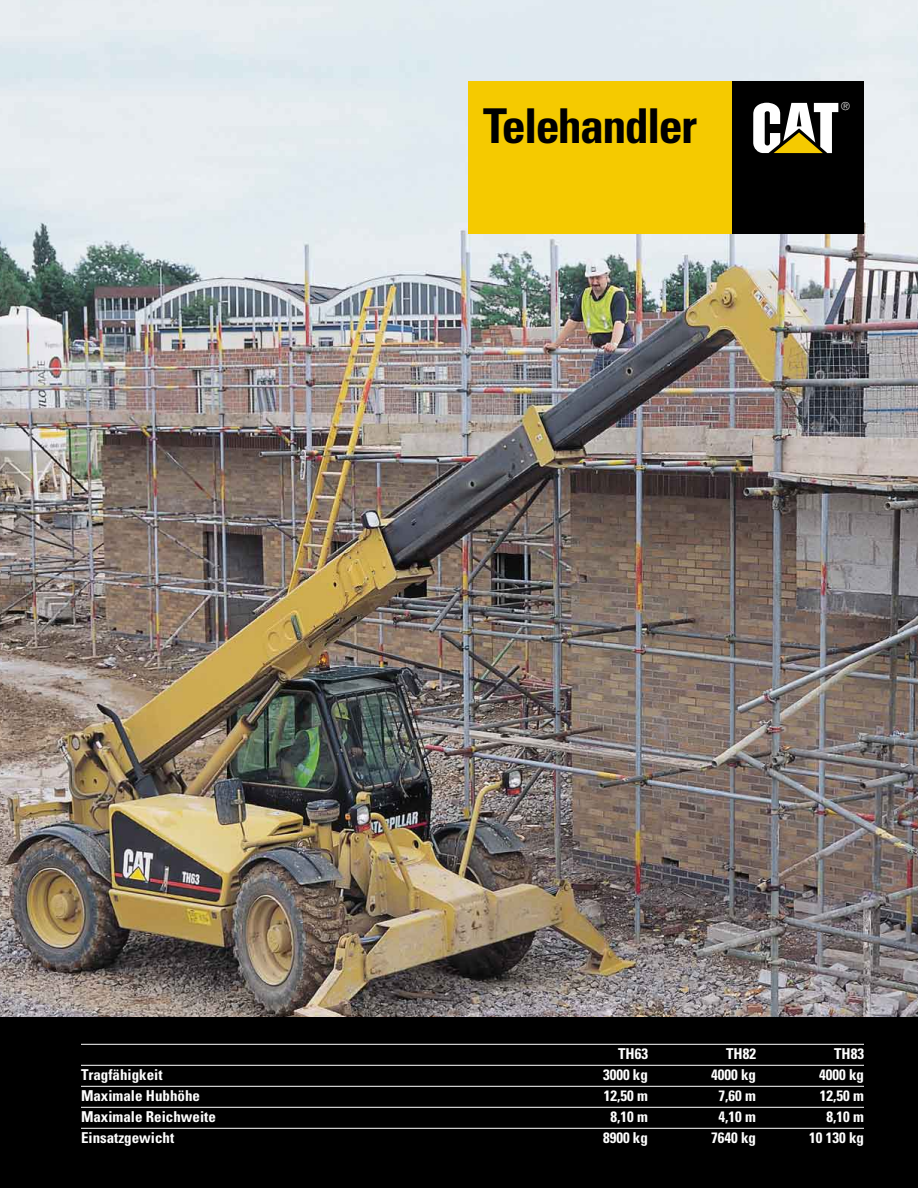
<style>
.page{position:relative;width:918px;height:1188px;background:#fff}
.page>*{position:absolute;margin:0;border:0;box-sizing:border-box;transform-origin:0 0}
.t1{font:700 condensed 48px "Univers";letter-spacing:-.035em;color:#000}
.t2{font:700 condensed 15px "Univers";color:#fff}
.t3{font:10.95px "Helvetica";color:#fff}
</style>
<div class="page">
<img style="left:0;top:0;width:918px;height:1017px">
<div style="left:0;top:1017px;width:918px;height:171px;background:#000"></div>
<hr style="left:81px;top:1044px;width:783px;height:1px;background:#fff">
<hr style="left:81px;top:1065px;width:783px;height:1px;background:#fff">
<hr style="left:81px;top:1086px;width:783px;height:1px;background:#fff">
<hr style="left:81px;top:1107px;width:783px;height:1px;background:#fff">
<hr style="left:81px;top:1128px;width:783px;height:1px;background:#fff">
<div style="left:468px;top:81px;width:396px;height:153px;background:#f5ca00"></div>
<div style="left:732px;top:81px;width:132px;height:153px;background:#000"></div>
<svg style="left:753px;top:103px;width:85px;height:50px"></svg>
<h1 class="t1" style="left:483px;top:108px;width:216px">Telehandler</h1>
<p class="t3" style="left:841px;top:103px;width:10px">®</p>
<p class="t2" style="left:618px;top:1048px;width:31px">TH63</p>
<p class="t2" style="left:726px;top:1048px;width:31px">TH82</p>
<p class="t2" style="left:834px;top:1048px;width:31px">TH83</p>
<p class="t2" style="left:81px;top:1069px;width:83px">Tragfähigkeit</p>
<p class="t2" style="left:603px;top:1069px;width:46px">3000 kg</p>
<p class="t2" style="left:711px;top:1069px;width:46px">4000 kg</p>
<p class="t2" style="left:819px;top:1069px;width:46px">4000 kg</p>
<p class="t2" style="left:81px;top:1090px;width:121px">Maximale Hubhöhe</p>
<p class="t2" style="left:604px;top:1090px;width:46px">12,50 m</p>
<p class="t2" style="left:719px;top:1090px;width:39px">7,60 m</p>
<p class="t2" style="left:820px;top:1090px;width:46px">12,50 m</p>
<p class="t2" style="left:81px;top:1111px;width:136px">Maximale Reichweite</p>
<p class="t2" style="left:611px;top:1111px;width:39px">8,10 m</p>
<p class="t2" style="left:719px;top:1111px;width:39px">4,10 m</p>
<p class="t2" style="left:827px;top:1111px;width:39px">8,10 m</p>
<p class="t2" style="left:81px;top:1132px;width:95px">Einsatzgewicht</p>
<p class="t2" style="left:603px;top:1132px;width:46px">8900 kg</p>
<p class="t2" style="left:711px;top:1132px;width:46px">7640 kg</p>
<p class="t2" style="left:809px;top:1132px;width:56px">10 130 kg</p>
</div>
